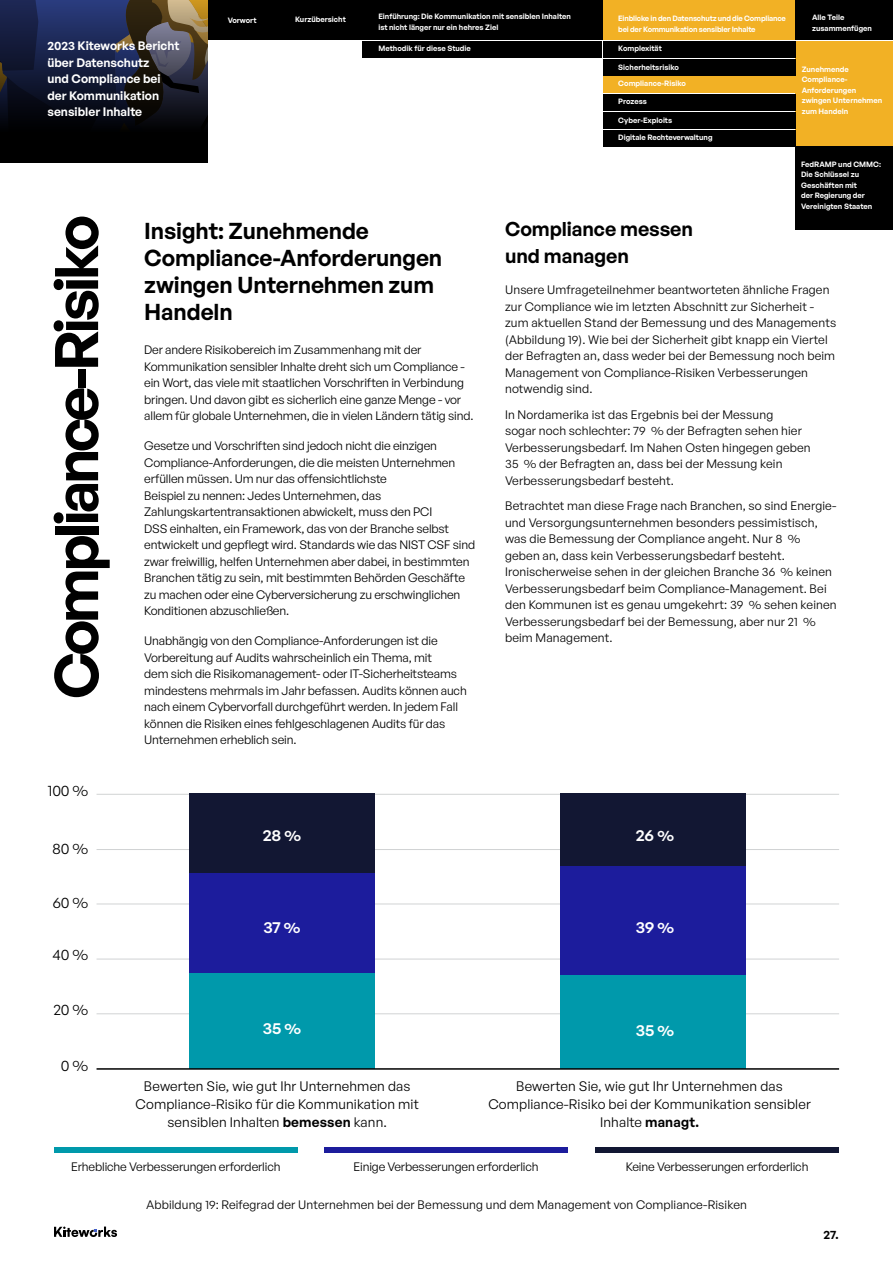
<style>
.page{position:relative;width:893px;height:1263px;background:#fff}
.page>*{position:absolute;margin:0;border:0;box-sizing:border-box;transform-origin:0 0}
.t1{font:600 60px "General Sans";letter-spacing:-.06em;color:#000}
.t2{font:600 22.5px/27px "General Sans";letter-spacing:-.005em;color:#000}
.t3{font:600 19.5px/27px "General Sans";letter-spacing:-.005em;color:#000}
.t4{font:15px "General Sans";letter-spacing:-.01em;color:#000}
.t5{font:600 15px "General Sans";color:#fff}
.t6{font:13.5px/18px "General Sans";letter-spacing:.01em;color:#000;text-align:center}
.t7{font:12px/16.5px "General Sans";letter-spacing:-.01em;color:#000}
.t8{font:12px/16.5px "General Sans";letter-spacing:.01em;color:#000}
.t9{font:600 12px/16.5px "General Sans";color:#fff}
.t10{font:600 12px "General Sans";color:#000}
.t11{font:600 7.5px/10.5px "General Sans";color:#fff}
.t12{font:600 7.5px/10.5px "General Sans";letter-spacing:-.02em;color:#fff}
.s1{font-weight:600}
</style>
<div class="page">
<svg style="left:54px;top:1226px;width:63px;height:11px"></svg>
<div style="left:796px;top:41px;width:97px;height:105px;background:#f2b125"></div>
<div style="left:276px;top:0;width:86px;height:39px;background:#000"></div>
<div style="left:362px;top:0;width:242px;height:39px;background:#000"></div>
<div style="left:604px;top:41px;width:192px;height:16px;background:#000"></div>
<div style="left:604px;top:0;width:192px;height:39px;background:#f2b125"></div>
<div style="left:604px;top:59px;width:192px;height:16px;background:#000"></div>
<div style="left:604px;top:77px;width:192px;height:16px;background:#f2b125"></div>
<div style="left:604px;top:94px;width:192px;height:17px;background:#000"></div>
<div style="left:604px;top:112px;width:192px;height:17px;background:#000"></div>
<div style="left:604px;top:130px;width:192px;height:16px;background:#000"></div>
<div style="left:796px;top:0;width:97px;height:39px;background:#000"></div>
<div style="left:362px;top:41px;width:240px;height:16px;background:#000"></div>
<div style="left:208px;top:0;width:68px;height:39px;background:#000"></div>
<svg style="left:0;top:0;width:208px;height:162px;background:#1b1d2b"></svg>
<div style="left:796px;top:146px;width:97px;height:84px;background:#000"></div>
<hr style="left:97px;top:794px;width:742px;height:1px;background:#d1d3d4">
<hr style="left:97px;top:849px;width:742px;height:1px;background:#d1d3d4">
<hr style="left:97px;top:903px;width:742px;height:1px;background:#d1d3d4">
<hr style="left:97px;top:959px;width:742px;height:1px;background:#d1d3d4">
<hr style="left:97px;top:1013px;width:742px;height:1px;background:#d1d3d4">
<div style="left:189px;top:972px;width:186px;height:97px;background:#0099ab"></div>
<div style="left:561px;top:974px;width:185px;height:95px;background:#0099ab"></div>
<div style="left:561px;top:866px;width:185px;height:108px;background:#1c1c9c"></div>
<div style="left:561px;top:794px;width:185px;height:72px;background:#121733"></div>
<div style="left:189px;top:873px;width:186px;height:99px;background:#1c1c9c"></div>
<div style="left:189px;top:794px;width:186px;height:79px;background:#121733"></div>
<div style="left:54px;top:1147px;width:244px;height:5px;background:#0099ab"></div>
<div style="left:325px;top:1147px;width:243px;height:5px;background:#1c1c9c"></div>
<div style="left:595px;top:1147px;width:244px;height:5px;background:#121733"></div>
<hr style="left:97px;top:1068px;width:742px;height:2px;background:#000">
<p class="t9" style="left:47px;top:37px;width:134px">2023 Kiteworks Bericht über Datenschutz<br>und Compliance bei der Kommunikation sensibler Inhalte</p>
<p class="t11" style="left:228px;top:15px;width:31px">Vorwort</p>
<p class="t11" style="left:295px;top:14px;width:52px">Kurzübersicht</p>
<p class="t11" style="left:378px;top:11px;width:194px">Einführung: Die Kommunikation mit sensiblen Inhalten ist nicht länger nur ein hehres Ziel</p>
<p class="t11" style="left:378px;top:43px;width:94px">Methodik für diese Studie</p>
<p class="t12" style="left:618px;top:13px;width:169px">Einblicke in den Datenschutz und die Compliance bei der Kommunikation sensibler Inhalte</p>
<p class="t11" style="left:618px;top:59px;width:69px;line-height:16.2px">Sicherheitsrisiko<br>Compliance-Risiko</p>
<p class="t11" style="left:618px;top:96px;width:30px">Prozess</p>
<p class="t11" style="left:618px;top:114px;width:55px">Cyber-Exploits</p>
<p class="t11" style="left:618px;top:132px;width:96px">Digitale Rechteverwaltung</p>
<p class="t11" style="left:618px;top:43px;width:45px">Komplexität</p>
<p class="t11" style="left:812px;top:12px;width:61px">Alle Teile zusammenfügen</p>
<p class="t11" style="left:802px;top:64px;width:82px">Zunehmende<br>Compliance-<br>Anforderungen zwingen Unternehmen zum Handeln</p>
<p class="t11" style="left:801px;top:159px;width:81px">FedRAMP und CMMC:<br>Die Schlüssel zu<br>Geschäften mit<br>der Regierung der<br>Vereinigten Staaten</p>
<h1 class="t1" style="left:38px;top:699px;width:486px;rotate:-90deg">Compliance-Risiko</h1>
<p class="t4" style="left:48px;top:781px;width:42px">100 %</p>
<p class="t4" style="left:52px;top:839px;width:38px">80 %</p>
<p class="t4" style="left:53px;top:893px;width:37px">60 %</p>
<p class="t4" style="left:53px;top:945px;width:37px">40 %</p>
<p class="t4" style="left:53px;top:1000px;width:36px">20 %</p>
<p class="t4" style="left:61px;top:1056px;width:29px">0 %</p>
<h2 class="t2" style="left:144px;top:217px;width:300px">Insight: Zunehmende<br>Compliance-Anforderungen zwingen Unternehmen zum<br>Handeln</h2>
<p class="t7" style="left:144px;top:341px;width:331px">Der andere Risikobereich im Zusammenhang mit der Kommunikation sensibler Inhalte dreht sich um Compliance - ein Wort, das viele mit staatlichen Vorschriften in Verbindung bringen. Und davon gibt es sicherlich eine ganze Menge - vor allem für globale Unternehmen, die in vielen Ländern tätig sind.</p>
<p class="t7" style="left:144px;top:437px;width:332px">Gesetze und Vorschriften sind jedoch nicht die einzigen Compliance-Anforderungen, die die meisten Unternehmen erfüllen müssen. Um nur das offensichtlichste<br>Beispiel zu nennen: Jedes Unternehmen, das Zahlungskartentransaktionen abwickelt, muss den PCI<br>DSS einhalten, ein Framework, das von der Branche selbst entwickelt und gepflegt wird. Standards wie das NIST CSF sind zwar freiwillig, helfen Unternehmen aber dabei, in bestimmten Branchen tätig zu sein, mit bestimmten Behörden Geschäfte zu machen oder eine Cyberversicherung zu erschwinglichen Konditionen abzuschließen.</p>
<p class="t7" style="left:144px;top:632px;width:324px">Unabhängig von den Compliance-Anforderungen ist die Vorbereitung auf Audits wahrscheinlich ein Thema, mit<br>dem sich die Risikomanagement- oder IT-Sicherheitsteams mindestens mehrmals im Jahr befassen. Audits können auch nach einem Cybervorfall durchgeführt werden. In jedem Fall können die Risiken eines fehlgeschlagenen Audits für das Unternehmen erheblich sein.</p>
<h3 class="t3" style="left:505px;top:215px;width:189px">Compliance messen und managen</h3>
<p class="t8" style="left:505px;top:281px;width:333px">Unsere Umfrageteilnehmer beantworteten ähnliche Fragen zur Compliance wie im letzten Abschnitt zur Sicherheit - zum aktuellen Stand der Bemessung und des Managements (Abbildung 19). Wie bei der Sicherheit gibt knapp ein Viertel der Befragten an, dass weder bei der Bemessung noch beim Management von Compliance-Risiken Verbesserungen notwendig sind.</p>
<p class="t8" style="left:505px;top:406px;width:307px">In Nordamerika ist das Ergebnis bei der Messung<br>sogar noch schlechter: 79 % der Befragten sehen hier Verbesserungsbedarf. Im Nahen Osten hingegen geben 35 % der Befragten an, dass bei der Messung kein Verbesserungsbedarf besteht.</p>
<p class="t8" style="left:505px;top:497px;width:333px">Betrachtet man diese Frage nach Branchen, so sind Energie&shy;und Versorgungsunternehmen besonders pessimistisch, was die Bemessung der Compliance angeht. Nur 8 % geben an, dass kein Verbesserungsbedarf besteht.<br>Ironischerweise sehen in der gleichen Branche 36 % keinen Verbesserungsbedarf beim Compliance-Management. Bei den Kommunen ist es genau umgekehrt: 39 % sehen keinen Verbesserungsbedarf bei der Bemessung, aber nur 21 % beim Management.</p>
<p class="t5" style="left:263px;top:826px;width:40px">28 %</p>
<p class="t5" style="left:636px;top:826px;width:39px">26 %</p>
<p class="t5" style="left:263px;top:918px;width:39px">37 %</p>
<p class="t5" style="left:636px;top:918px;width:40px">39 %</p>
<p class="t5" style="left:263px;top:1019px;width:40px">35 %</p>
<p class="t5" style="left:636px;top:1021px;width:40px">35 %</p>
<p class="t6" style="left:136px;top:1076px;width:285px">Bewerten Sie, wie gut Ihr Unternehmen das<br>Compliance-Risiko für die Kommunikation mit sensiblen Inhalten <span class="s1">bemessen</span> kann.</p>
<p class="t6" style="left:488px;top:1076px;width:324px">Bewerten Sie, wie gut Ihr Unternehmen das<br>Compliance-Risiko bei der Kommunikation sensibler<br>Inhalte <span class="s1">managt.</span></p>
<p class="t7" style="left:71px;top:1158px;width:211px">Erhebliche Verbesserungen erforderlich</p>
<p class="t7" style="left:353px;top:1158px;width:187px">Einige Verbesserungen erforderlich</p>
<p class="t7" style="left:626px;top:1158px;width:184px">Keine Verbesserungen erforderlich</p>
<p class="t8" style="left:146px;top:1196px;width:602px">Abbildung 19: Reifegrad der Unternehmen bei der Bemessung und dem Management von Compliance-Risiken</p>
<p class="t10" style="left:824px;top:1226px;width:16px">27.</p>
</div>
